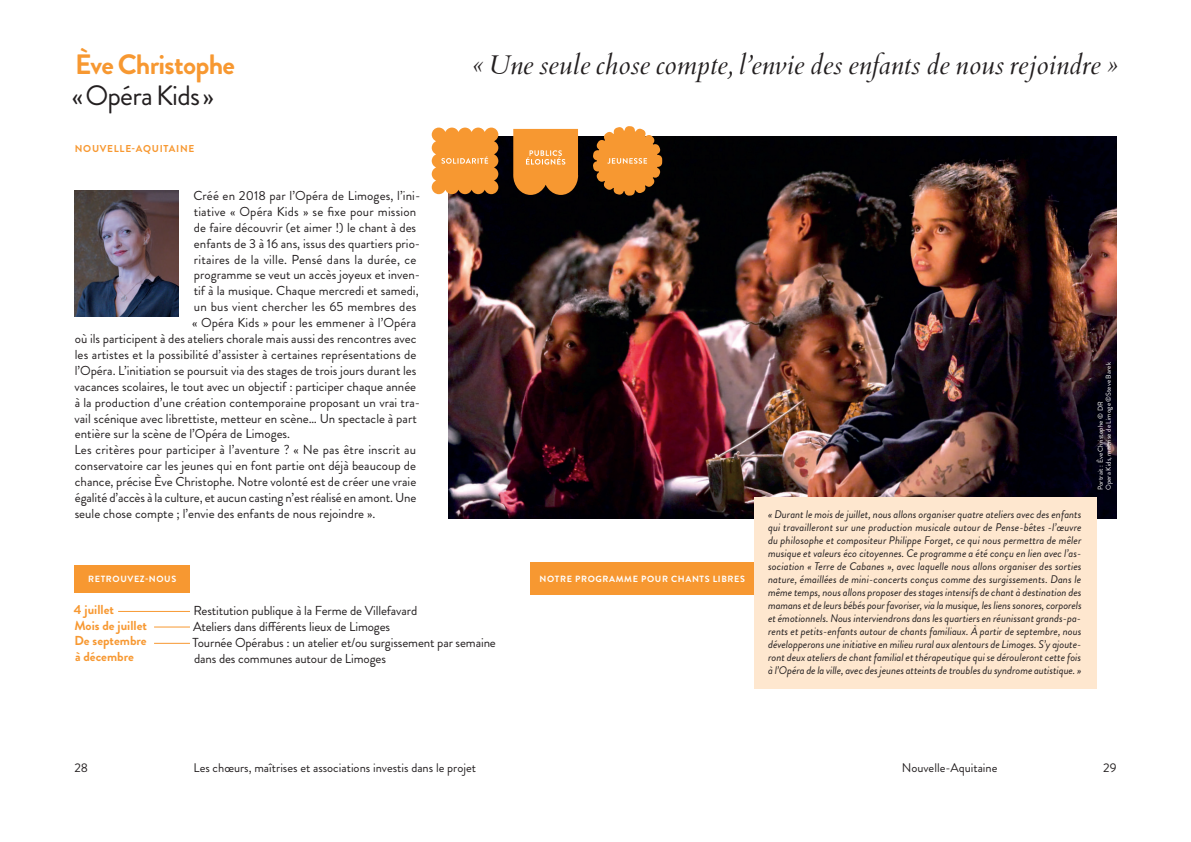
<style>
.page{position:relative;width:1191px;height:842px;background:#fff}
.page>*{position:absolute;margin:0;border:0;box-sizing:border-box;transform-origin:0 0}
.t1{font:700 28px "Brandon Grotesque";letter-spacing:-.025em;color:#f79831}
.t2{font:28px "Brandon Grotesque";letter-spacing:-.025em;color:#231f20}
.t3{font:italic 27px "Cardo";color:#231f20}
.t4{font:13px/15.9px "Brandon Grotesque";color:#231f20}
.t5{font:700 13px/15.9px "Brandon Grotesque";color:#f79831}
.t6{font:12.5px "Brandon Grotesque";color:#231f20}
.t7{font:italic 11px/13px "Brandon Grotesque";letter-spacing:-.005em;color:#231f20;text-align:justify}
.t8{font:700 10px "Brandon Grotesque";letter-spacing:.07em;color:#f79831}
.t9{font:700 9px "Brandon Grotesque";letter-spacing:.07em;color:#fff}
.t10{font:7px/8px "Brandon Grotesque";letter-spacing:.01em;color:#fff}
</style>
<div class="page">
<img style="left:74px;top:191px;width:105px;height:125px">
<img style="left:448px;top:136px;width:668px;height:382px">
<hr style="left:118px;top:611px;width:72px;height:1px;background:#f79831">
<hr style="left:154px;top:643px;width:36px;height:1px;background:#f79831">
<hr style="left:154px;top:626px;width:36px;height:1px;background:#f79831">
<div style="left:754px;top:497px;width:342px;height:192px;background:#fee7cf"></div>
<div style="left:74px;top:565px;width:116px;height:27px;background:#f79831"></div>
<div style="left:530px;top:562px;width:224px;height:33px;background:#f79831"></div>
<svg style="left:432px;top:128px;width:66px;height:66px;background:#f19a3b"></svg>
<svg style="left:513px;top:129px;width:65px;height:66px;background:#e89236"></svg>
<svg style="left:592px;top:126px;width:70px;height:70px;background:#c9863e"></svg>
<h1 class="t1" style="left:75px;top:44px;width:161px">ÈVE CHRISTOPHE</h1>
<h1 class="t2" style="left:72px;top:76px;width:144px">«Opéra Kids»</h1>
<p class="t8" style="left:75px;top:141px;width:121px">NOUVELLE-AQUITAINE</p>
<h2 class="t3" style="left:472px;top:49px;width:647px">« Une seule chose compte, l’envie des enfants de nous rejoindre »</h2>
<p class="t4" style="left:193px;top:188px;width:228px">Créé en 2018 par l’Opéra de Limoges, l’ini-</p>
<p class="t4" style="left:194px;top:204px;width:224px">tiative « Opéra Kids » se fixe pour mission</p>
<p class="t4" style="left:194px;top:219px;width:224px">de faire découvrir (et aimer !) le chant à des</p>
<p class="t4" style="left:194px;top:235px;width:228px">enfants de 3 à 16 ans, issus des quartiers prio-</p>
<p class="t4" style="left:194px;top:251px;width:224px">ritaires de la ville. Pensé dans la durée, ce</p>
<p class="t4" style="left:194px;top:267px;width:228px">programme se veut un accès joyeux et inven-</p>
<p class="t4" style="left:194px;top:283px;width:226px">tif à la musique. Chaque mercredi et samedi,</p>
<p class="t4" style="left:194px;top:299px;width:224px">un bus vient chercher les 65 membres des</p>
<p class="t4" style="left:192px;top:315px;width:226px">« Opéra Kids » pour les emmener à l’Opéra</p>
<p class="t4" style="left:75px;top:331px;width:343px">où ils participent à des ateliers chorale mais aussi des rencontres avec</p>
<p class="t4" style="left:75px;top:347px;width:343px">les artistes et la possibilité d’assister à certaines représentations de</p>
<p class="t4" style="left:75px;top:363px;width:343px">l’Opéra. L’initiation se poursuit via des stages de trois jours durant les</p>
<p class="t4" style="left:74px;top:378px;width:343px">vacances scolaires, le tout avec un objectif : participer chaque année</p>
<p class="t4" style="left:75px;top:394px;width:347px">à la production d’une création contemporaine proposant un vrai tra-</p>
<p class="t4" style="left:74px;top:410px;width:344px">vail scénique avec librettiste, metteur en scène… Un spectacle à part</p>
<p class="t4" style="left:75px;top:426px;width:217px">entière sur la scène de l’Opéra de Limoges.</p>
<p class="t4" style="left:74px;top:442px;width:343px">Les critères pour participer à l’aventure ? « Ne pas être inscrit au</p>
<p class="t4" style="left:75px;top:458px;width:343px">conservatoire car les jeunes qui en font partie ont déjà beaucoup de</p>
<p class="t4" style="left:75px;top:474px;width:343px">chance, précise Ève Christophe. Notre volonté est de créer une vraie</p>
<p class="t4" style="left:75px;top:490px;width:343px">égalité d’accès à la culture, et aucun casting n’est réalisé en amont. Une</p>
<p class="t4" style="left:75px;top:506px;width:302px">seule chose compte ; l’envie des enfants de nous rejoindre ».</p>
<p class="t9" style="left:88px;top:572px;width:14px">RETROU</p>
<p class="t9" style="left:127px;top:572px;width:29px">VEZ-NOUS</p>
<p class="t9" style="left:539px;top:572px;width:15px">NOTRE</p>
<p class="t9" style="left:575px;top:572px;width:14px">PROGRAMME</p>
<p class="t9" style="left:641px;top:572px;width:14px">POUR</p>
<p class="t9" style="left:671px;top:572px;width:8px">CHANTS</p>
<p class="t9" style="left:712px;top:572px;width:7px">LIBRES</p>
<p class="t5" style="left:74px;top:601px;width:74px">4 JUILLET<br>MOIS DE JUILLET<br>DE SEPTEMBRE<br>À DÉCEMBRE</p>
<p class="t4" style="left:193px;top:603px;width:305px">Restitution publique à la Ferme de Villefavard<br>Ateliers dans différents lieux de Limoges<br>Tournée Opérabus : un atelier et/ou surgissement par semaine dans des communes autour de Limoges</p>
<p class="t7" style="left:768px;top:508px;width:315px">« Durant le mois de juillet, nous allons organiser quatre ateliers avec des enfants qui travailleront sur une production musicale autour de Pense-bêtes -l’œuvre du philosophe et compositeur Philippe Forget, ce qui nous permettra de mêler musique et valeurs éco citoyennes. Ce programme a été conçu en lien avec l’as&shy;sociation « Terre de Cabanes », avec laquelle nous allons organiser des sorties nature, émaillées de mini-concerts conçus comme des surgissements. Dans le même temps, nous allons proposer des stages intensifs de chant à destination des mamans et de leurs bébés pour favoriser, via la musique, les liens sonores, corporels et émotionnels. Nous interviendrons dans les quartiers en réunissant grands-pa&shy;rents et petits-enfants autour de chants familiaux. À partir de septembre, nous développerons une initiative en milieu rural aux alentours de Limoges. S’y ajoute&shy;ront deux ateliers de chant familial et thérapeutique qui se dérouleront cette fois à l’Opéra de la ville, avec des jeunes atteints de troubles du syndrome autistique. »</p>
<p class="t10" style="left:1096px;top:490px;width:129px;rotate:-90deg">Portrait : Ève Christophe © DR<br>Opera Kids, maitrise de Limoge ©Steve Barek</p>
<p class="t6" style="left:74px;top:759px;width:15px">28</p>
<p class="t6" style="left:193px;top:759px;width:284px">Les chœurs, maîtrises et associations investis dans le projet</p>
<p class="t6" style="left:902px;top:759px;width:97px">Nouvelle-Aquitaine</p>
<p class="t6" style="left:1103px;top:759px;width:15px">29</p>
</div>
